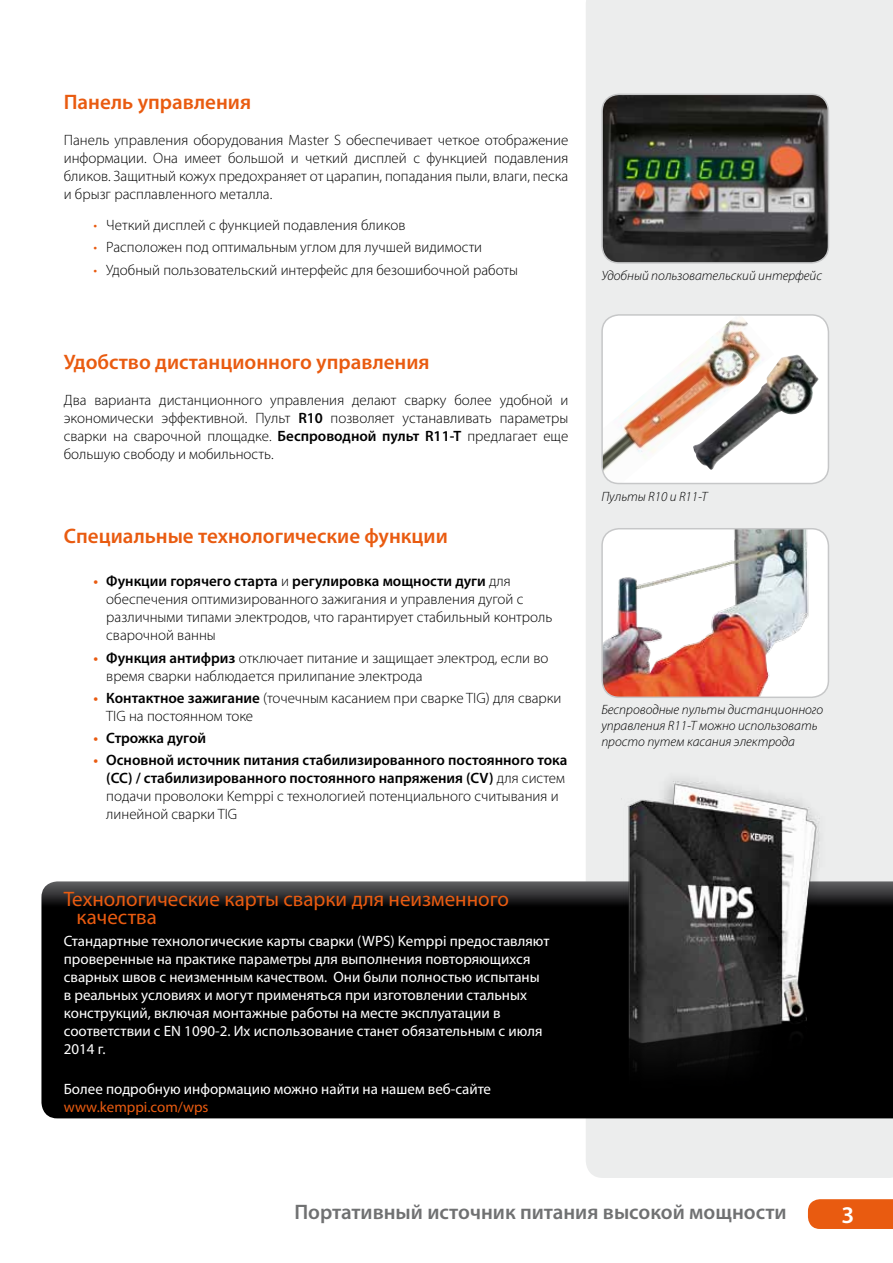
<style>
.page{position:relative;width:893px;height:1263px;background:#fff}
.page>*{position:absolute;margin:0;border:0;box-sizing:border-box;transform-origin:0 0}
.t1{font:600 24px "Myriad Pro";color:#fff}
.t2{font:600 21px "Myriad Pro";color:#e95b10}
.t3{font:21px/18px "Myriad Pro";color:#e95b10}
.t4{font:600 21px "Myriad Pro";color:#707172}
.t5{font:300 15px/18px "Myriad Pro";color:#000}
.t6{font:15px/18px "Myriad Pro";color:#fff}
.t7{font:600 15px/18px "Myriad Pro";color:#000}
.t8{font:15px "Myriad Pro";color:#e95b10}
.t9{font:italic 300 13.5px/16.2px "Myriad Pro";color:#000}
.s1{color:#e95b10}
.s2{font-weight:600}
.s3{font-weight:600;color:#e95b10}
.s4{font-weight:300}
</style>
<div class="page">
<div style="left:808px;top:1199px;width:85px;height:30px;background:#e95b10"></div>
<div style="left:586px;top:0;width:307px;height:1178px;background:#eceded"></div>
<div style="left:602px;top:529px;width:226px;height:168px;background:#fff;border-radius:17px"></div>
<img style="left:602px;top:529px;width:207px;height:168px">
<div style="left:601px;top:528px;width:228px;height:170px;border:2px solid #c6c7c8;border-radius:17px"></div>
<div style="left:602px;top:315px;width:226px;height:168px;background:#fff;border-radius:17px"></div>
<img style="left:602px;top:315px;width:159px;height:168px">
<div style="left:601px;top:314px;width:228px;height:170px;border:2px solid #c6c7c8;border-radius:17px"></div>
<img style="left:693px;top:355px;width:125px;height:116px">
<img style="left:602px;top:94px;width:226px;height:169px">
<div style="left:601px;top:94px;width:228px;height:170px;border:2px solid #c6c7c8;border-radius:17px"></div>
<svg style="left:41px;top:881px;width:852px;height:237px;background:#060606"></svg>
<img style="left:597px;top:757px;width:248px;height:377px">
<h2 class="t2" style="left:64px;top:89px;width:189px">Панель управления</h2>
<p class="t5" style="left:64px;top:131px;width:506px;text-align:justify">Панель управления оборудования Master S обеспечивает четкое отображение информации. Она имеет большой и четкий дисплей с функцией подавления бликов. Защитный кожух предохраняет от царапин, попадания пыли, влаги, песка и брызг расплавленного металла.</p>
<p class="t5" style="left:94px;top:216px;width:313px"><span class="s1">•</span> Четкий дисплей с функцией подавления бликов</p>
<p class="t5" style="left:94px;top:238px;width:390px"><span class="s1">•</span> Расположен под оптимальным углом для лучшей видимости</p>
<p class="t5" style="left:94px;top:260px;width:426px"><span class="s1">•</span> Удобный пользовательский интерфейс для безошибочной работы</p>
<h2 class="t2" style="left:64px;top:348px;width:367px">Удобство дистанционного управления</h2>
<p class="t5" style="left:64px;top:390px;width:506px;text-align:justify">Два варианта дистанционного управления делают сварку более удобной и экономически эффективной. Пульт <span class="s2">R10</span> позволяет устанавливать параметры сварки на сварочной площадке. <span class="s2">Беспроводной пульт R11-T</span> предлагает еще большую свободу и мобильность.</p>
<h2 class="t2" style="left:64px;top:523px;width:385px">Специальные технологические функции</h2>
<p class="t5" style="left:106px;top:572px;width:448px;text-indent:-13px"><span class="s3">•</span> <span class="s2">Функции горячего старта</span> и <span class="s2">регулировка мощности дуги</span> для обеспечения оптимизированного зажигания и управления дугой с различными типами электродов, что гарантирует стабильный контроль сварочной ванны</p>
<p class="t5" style="left:106px;top:648px;width:444px;text-indent:-13px"><span class="s3">•</span> <span class="s2">Функция антифриз</span> отключает питание и защищает электрод, если во время сварки наблюдается прилипание электрода</p>
<p class="t5" style="left:106px;top:689px;width:457px;text-indent:-13px"><span class="s3">•</span> <span class="s2">Контактное зажигание</span> (точечным касанием при сварке TIG) для сварки<br>TIG на постоянном токе</p>
<p class="t7" style="left:94px;top:729px;width:114px"><span class="s1">•</span> Строжка дугой</p>
<p class="t7" style="left:106px;top:751px;width:463px;text-indent:-13px"><span class="s1">•</span> Основной источник питания стабилизированного постоянного тока (СС) / стабилизированного постоянного напряжения (CV) <span class="s4">для систем подачи проволоки Kemppi с технологией потенциального считывания и линейной сварки TIG</span></p>
<h2 class="t3" style="left:77px;top:889px;width:434px;text-indent:-13px">Технологические карты сварки для неизменного качества</h2>
<p class="t6" style="left:64px;top:932px;width:487px">Стандартные технологические карты сварки (WPS) Kemppi предоставляют проверенные на практике параметры для выполнения повторяющихся сварных швов с неизменным качеством. Они были полностью испытаны в реальных условиях и могут применяться при изготовлении стальных конструкций, включая монтажные работы на месте эксплуатации в соответствии с EN 1090-2. Их использование станет обязательным с июля 2014 г.</p>
<p class="t6" style="left:64px;top:1080px;width:429px">Более подробную информацию можно найти на нашем веб-сайте</p>
<p class="t8" style="left:64px;top:1098px;width:146px">www.kemppi.com/wps</p>
<p class="t9" style="left:601px;top:267px;width:222px">Удобный пользовательский интерфейс</p>
<p class="t9" style="left:601px;top:488px;width:107px">Пульты R10 и R11-T</p>
<p class="t9" style="left:601px;top:701px;width:223px">Беспроводные пульты дистанционного управления R11-T можно использовать просто путем касания электрода</p>
<h2 class="t4" style="left:294px;top:1199px;width:494px">Портативный источник питания высокой мощности</h2>
<h1 class="t1" style="left:841px;top:1200px;width:14px">3</h1>
</div>
